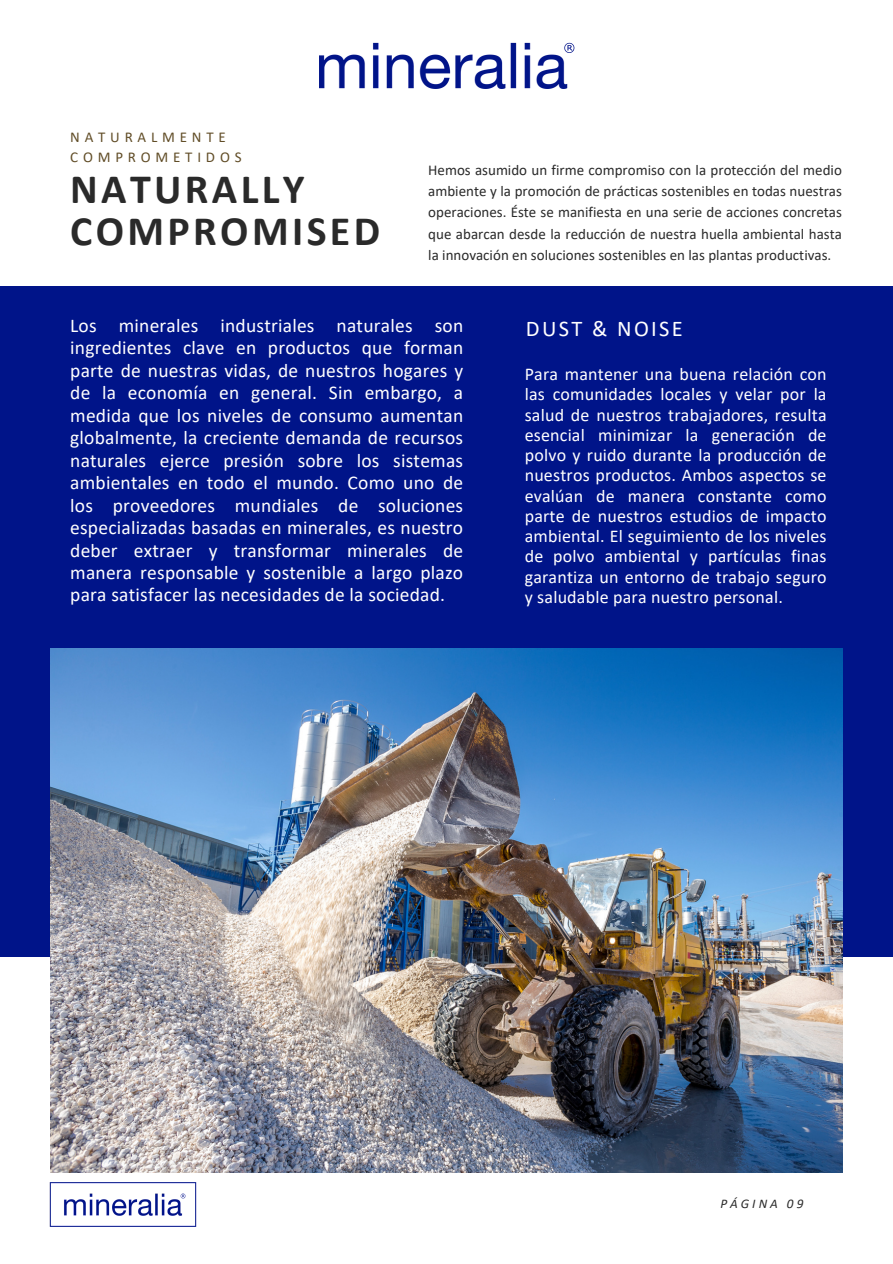
<style>
.page{position:relative;width:893px;height:1264px;background:#fff}
.page>*{position:absolute;margin:0;border:0;box-sizing:border-box;transform-origin:0 0}
.t1{font:700 42px/41.5px "Calibri";letter-spacing:.08em;color:#2a2a2a}
.t2{font:22.5px "Calibri";letter-spacing:.105em;color:#fff}
.t3{font:19.5px/22.5px "Calibri";letter-spacing:.01em;color:#fff;text-align:justify}
.t4{font:18px/20.2px "Calibri";letter-spacing:.01em;color:#fff;text-align:justify}
.t5{font:15px/21.3px "Calibri";color:#2a2a2a;text-align:justify}
.t6{font:15px "Calibri";letter-spacing:.32em;color:#614d27}
.t7{font:italic 13.2px "Calibri";letter-spacing:.23em;color:#2a2a2a}
</style>
<div class="page">
<div style="left:0;top:287px;width:892px;height:669px;background:#001489"></div>
<img style="left:51px;top:648px;width:791px;height:524px">
<img style="left:319px;top:42px;width:256px;height:47px">
<img style="left:49px;top:1170px;width:158px;height:57px">
<p class="t6" style="left:70px;top:131px;width:157px">NATURALMENTE</p>
<p class="t6" style="left:70px;top:151px;width:173px">COMPROMETIDOS</p>
<p class="t1" style="left:70px;top:172px;width:311px">NATURALLY<br>COMPROMISED</p>
<p class="t5" style="left:428px;top:160px;width:415px">Hemos asumido un firme compromiso con la protección del medio ambiente y la promoción de prácticas sostenibles en todas nuestras operaciones. Éste se manifiesta en una serie de acciones concretas que abarcan desde la reducción de nuestra huella ambiental hasta la innovación en soluciones sostenibles en las plantas productivas.</p>
<p class="t3" style="left:70px;top:315px;width:394px">Los minerales industriales naturales son ingredientes clave en productos que forman parte de nuestras vidas, de nuestros hogares y de la economía en general. Sin embargo, a medida que los niveles de consumo aumentan globalmente, la creciente demanda de recursos naturales ejerce presión sobre los sistemas ambientales en todo el mundo. Como uno de los proveedores mundiales de soluciones especializadas basadas en minerales, es nuestro deber extraer y transformar minerales de manera responsable y sostenible a largo plazo para satisfacer las necesidades de la sociedad.</p>
<p class="t2" style="left:526px;top:319px;width:158px">DUST &amp; NOISE</p>
<p class="t4" style="left:524px;top:365px;width:303px">Para mantener una buena relación con las comunidades locales y velar por la salud de nuestros trabajadores, resulta esencial minimizar la generación de polvo y ruido durante la producción de nuestros productos. Ambos aspectos se evalúan de manera constante como parte de nuestros estudios de impacto ambiental. El seguimiento de los niveles de polvo ambiental y partículas finas garantiza un entorno de trabajo seguro y saludable para nuestro personal.</p>
<p class="t7" style="left:720px;top:1197px;width:84px">PÁGINA 09</p>
</div>
